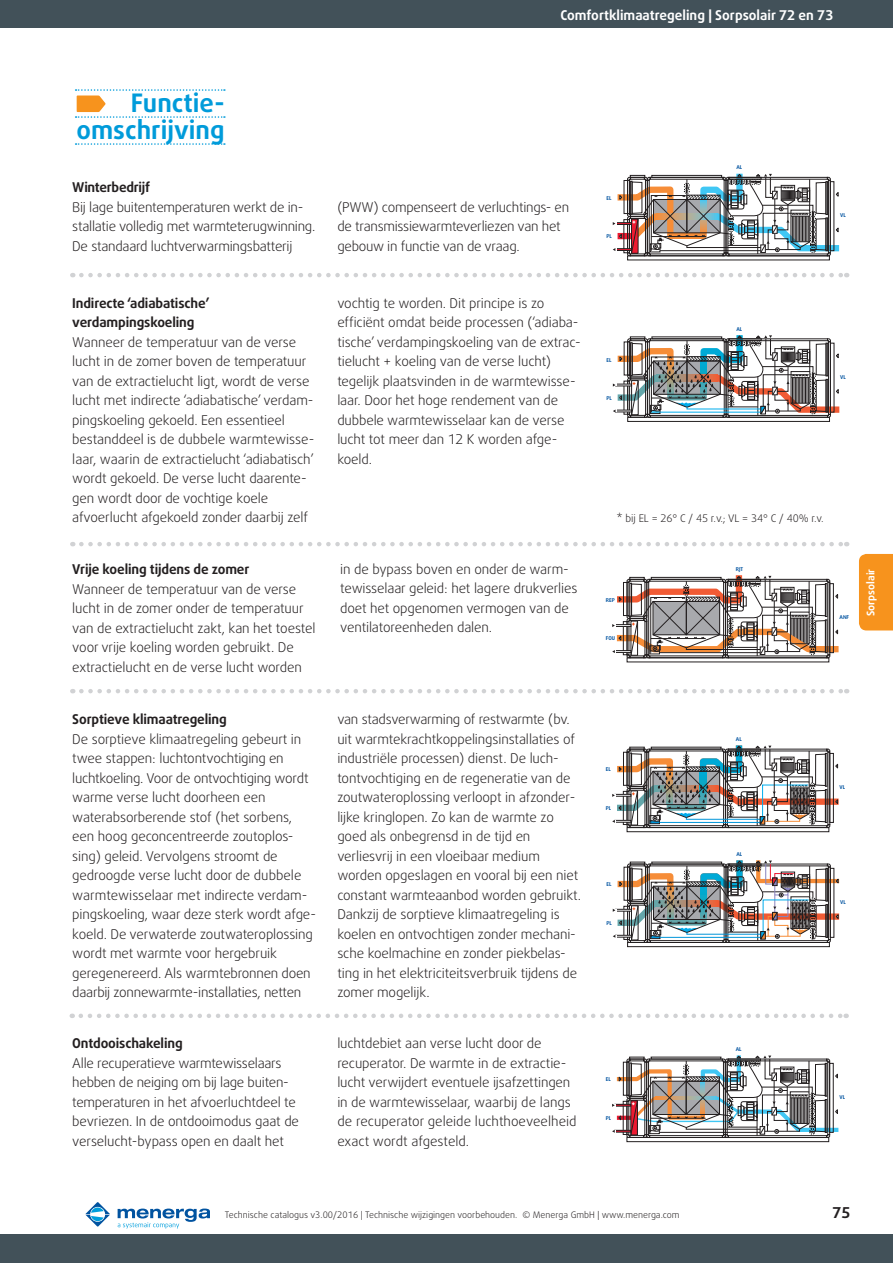
<style>
.page{position:relative;width:893px;height:1263px;background:#fff}
.page>*{position:absolute;margin:0;border:0;box-sizing:border-box;transform-origin:0 0}
.t1{font:700 25.5px "Daxline Pro";color:#009bda}
.t2{font:700 15px "Daxline Pro";color:#231f20}
.t3{font:300 13.5px/19.5px "Daxline Pro";letter-spacing:-.01em;color:#231f20}
.t4{font:700 13.5px "Daxline Pro";letter-spacing:-.01em;color:#231f20}
.t5{font:700 13.5px "Daxline Pro";color:#fff}
.t6{font:300 10.5px "Daxline Pro";letter-spacing:-.01em;color:#231f20}
._4_CHART_AUFLISTUNG{font:700 10.5px "Daxline Pro";color:#fff}
.t7{font:300 9px "Daxline Pro";color:#231f20}
.t8{font:700 5.25px "Daxline Pro";letter-spacing:-.005em;color:#0153a0}
</style>
<div class="page">
<svg style="left:86px;top:1202px;width:24px;height:24px"></svg>
<svg style="left:118px;top:1208px;width:92px;height:20px"></svg>
<div style="left:0;top:1234px;width:893px;height:29px;background:#425159"></div>
<div style="left:0;top:0;width:893px;height:28px;background:#425159"></div>
<svg style="left:612px;top:173px;width:228px;height:83px"></svg>
<svg style="left:612px;top:575px;width:227px;height:83px"></svg>
<div style="left:627px;top:417px;width:203px;height:5px;border:1px solid #231f20"></div>
<svg style="left:612px;top:335px;width:228px;height:83px"></svg>
<div style="left:627px;top:827px;width:202px;height:5px;border:1px solid #231f20"></div>
<svg style="left:612px;top:745px;width:227px;height:83px"></svg>
<div style="left:627px;top:942px;width:202px;height:5px;border:1px solid #231f20"></div>
<svg style="left:612px;top:860px;width:228px;height:83px"></svg>
<svg style="left:81px;top:273px;width:766px;height:4px"></svg>
<svg style="left:81px;top:542px;width:766px;height:4px"></svg>
<svg style="left:81px;top:689px;width:766px;height:4px"></svg>
<svg style="left:81px;top:1013px;width:766px;height:5px"></svg>
<div style="left:627px;top:1137px;width:202px;height:5px;border:1px solid #231f20"></div>
<svg style="left:612px;top:1055px;width:227px;height:83px"></svg>
<div style="left:859px;top:554px;width:34px;height:76px;background:#f7931d"></div>
<svg style="left:76px;top:143px;width:149px;height:2px"></svg>
<svg style="left:76px;top:89px;width:149px;height:29px"></svg>
<p class="t5" style="left:560px;top:6px;width:274px">Comfortklimaatregeling | Sorpsolair 72 en 73</p>
<p class="t1" style="left:131px;top:86px;width:95px">Functie-</p>
<p class="t1" style="left:76px;top:113px;width:150px">omschrijving</p>
<p class="t4" style="left:72px;top:179px;width:79px">Winterbedrijf</p>
<p class="t3" style="left:72px;top:197px;width:245px">Bij lage buitentemperaturen werkt de in&shy;stallatie volledig met warmteterugwinning.<br>De standaard luchtverwarmingsbatterij</p>
<p class="t4" style="left:72px;top:294px;width:139px">Indirecte ‘adiabatische’</p>
<p class="t4" style="left:72px;top:313px;width:124px">verdampingskoeling</p>
<p class="t3" style="left:72px;top:332px;width:244px">Wanneer de temperatuur van de verse lucht in de zomer boven de temperatuur van de extractielucht ligt, wordt de verse lucht met indirecte ‘adiabatische’ verdam&shy;pingskoeling gekoeld. Een essentieel bestanddeel is de dubbele warmtewisse&shy;laar, waarin de extractielucht ‘adiabatisch’ wordt gekoeld. De verse lucht daarente&shy;gen wordt door de vochtige koele afvoerlucht afgekoeld zonder daarbij zelf</p>
<p class="t4" style="left:72px;top:560px;width:179px">Vrije koeling tijdens de zomer</p>
<p class="t3" style="left:72px;top:579px;width:245px">Wanneer de temperatuur van de verse lucht in de zomer onder de temperatuur van de extractielucht zakt, kan het toestel voor vrije koeling worden gebruikt. De extractielucht en de verse lucht worden</p>
<p class="t4" style="left:72px;top:710px;width:156px">Sorptieve klimaatregeling</p>
<p class="t3" style="left:72px;top:729px;width:245px">De sorptieve klimaatregeling gebeurt in twee stappen: luchtontvochtiging en luchtkoeling. Voor de ontvochtiging wordt warme verse lucht doorheen een waterabsorberende stof (het sorbens, een hoog geconcentreerde zoutoplos&shy;sing) geleid. Vervolgens stroomt de gedroogde verse lucht door de dubbele warmtewisselaar met indirecte verdam&shy;pingskoeling, waar deze sterk wordt afge&shy;koeld. De verwaterde zoutwateroplossing wordt met warmte voor hergebruik geregenereerd. Als warmtebronnen doen daarbij zonnewarmte-installaties, netten</p>
<p class="t4" style="left:72px;top:1034px;width:112px">Ontdooischakeling</p>
<p class="t3" style="left:72px;top:1053px;width:228px">Alle recuperatieve warmtewisselaars hebben de neiging om bij lage buiten&shy;temperaturen in het afvoerluchtdeel te bevriezen. In de ontdooimodus gaat de verselucht-bypass open en daalt het</p>
<p class="t3" style="left:337px;top:197px;width:233px">(PWW) compenseert de verluchtings- en de transmissiewarmteverliezen van het gebouw in functie van de vraag.</p>
<p class="t3" style="left:337px;top:293px;width:245px">vochtig te worden. Dit principe is zo efficiënt omdat beide processen (‘adiaba&shy;tische’ verdampingskoeling van de extrac&shy;tielucht + koeling van de verse lucht) tegelijk plaatsvinden in de warmtewisse&shy;laar. Door het hoge rendement van de dubbele warmtewisselaar kan de verse lucht tot meer dan 12 K worden afge&shy;koeld.</p>
<p class="t3" style="left:340px;top:559px;width:239px">in de bypass boven en onder de warm&shy;tewisselaar geleid: het lagere drukverlies doet het opgenomen vermogen van de ventilatoreenheden dalen.</p>
<p class="t3" style="left:337px;top:709px;width:245px">van stadsverwarming of restwarmte (bv. uit warmtekrachtkoppelingsinstallaties of industriële processen) dienst. De luch&shy;tontvochtiging en de regeneratie van de zoutwateroplossing verloopt in afzonder&shy;lijke kringlopen. Zo kan de warmte zo goed als onbegrensd in de tijd en verliesvrij in een vloeibaar medium worden opgeslagen en vooral bij een niet constant warmteaanbod worden gebruikt.<br>Dankzij de sorptieve klimaatregeling is koelen en ontvochtigen zonder mechani&shy;sche koelmachine en zonder piekbelas&shy;ting in het elektriciteitsverbruik tijdens de zomer mogelijk.</p>
<p class="t3" style="left:337px;top:1034px;width:241px">luchtdebiet aan verse lucht door de recuperator. De warmte in de extractie&shy;lucht verwijdert eventuele ijsafzettingen in de warmtewisselaar, waarbij de langs de recuperator geleide luchthoeveelheid exact wordt afgesteld.</p>
<p class="t8" style="left:606px;top:194px;width:7px">EL</p>
<p class="t8" style="left:606px;top:233px;width:7px">PL</p>
<p class="t8" style="left:606px;top:356px;width:7px">EL</p>
<p class="t8" style="left:606px;top:394px;width:7px">PL</p>
<p class="t8" style="left:736px;top:164px;width:7px">AL</p>
<p class="t8" style="left:736px;top:326px;width:7px">AL</p>
<p class="t8" style="left:840px;top:212px;width:7px">VL</p>
<p class="t8" style="left:840px;top:374px;width:7px">VL</p>
<p class="t6" style="left:617px;top:511px;width:209px">* bij EL = 26° C / 45 r.v.; VL = 34° C / 40% r.v.</p>
<p class="t8" style="left:606px;top:596px;width:10px">REP</p>
<p class="t8" style="left:606px;top:635px;width:11px">FOU</p>
<p class="t8" style="left:736px;top:566px;width:9px">RJT</p>
<p class="t8" style="left:840px;top:614px;width:11px">ANF</p>
<p class="_4_CHART_AUFLISTUNG" style="left:864px;top:616px;width:49px;rotate:-90deg">Sorpsolair</p>
<p class="t8" style="left:606px;top:766px;width:7px">EL</p>
<p class="t8" style="left:606px;top:804px;width:7px">PL</p>
<p class="t8" style="left:606px;top:881px;width:7px">EL</p>
<p class="t8" style="left:606px;top:919px;width:7px">PL</p>
<p class="t8" style="left:736px;top:735px;width:7px">AL</p>
<p class="t8" style="left:736px;top:850px;width:7px">AL</p>
<p class="t8" style="left:840px;top:784px;width:7px">VL</p>
<p class="t8" style="left:840px;top:899px;width:7px">VL</p>
<p class="t8" style="left:606px;top:1076px;width:7px">EL</p>
<p class="t8" style="left:606px;top:1114px;width:7px">PL</p>
<p class="t8" style="left:736px;top:1045px;width:7px">AL</p>
<p class="t8" style="left:839px;top:1094px;width:7px">VL</p>
<p class="t7" style="left:225px;top:1208px;width:456px">Technische catalogus v3.00/2016 | Technische wijzigingen voorbehouden. © Menerga GmbH | www.menerga.com</p>
<p class="t2" style="left:832px;top:1202px;width:19px">75</p>
</div>
